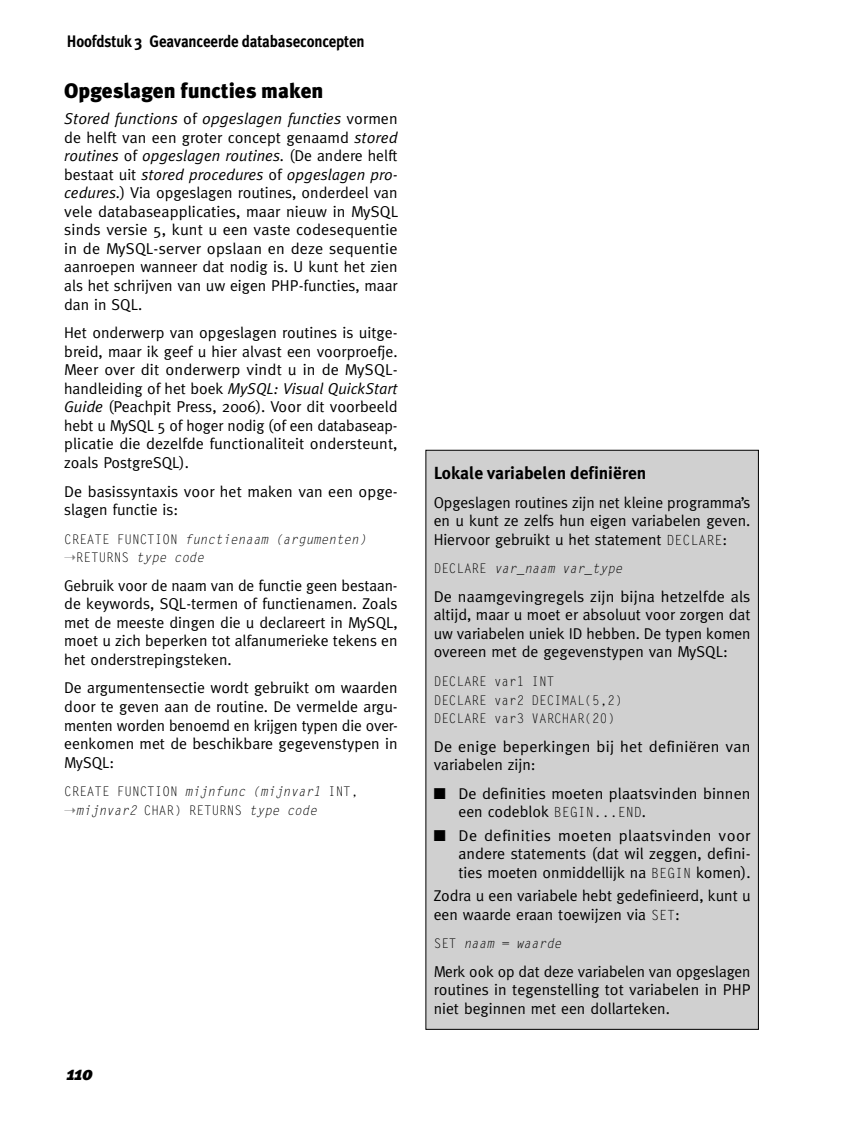
<style>
.page{position:relative;width:843px;height:1127px;background:#fff}
.page>*{position:absolute;margin:0;border:0;box-sizing:border-box;transform-origin:0 0}
.t1{font:900 21px "Meta Plus";color:#000}
.t2{font:italic 900 19.25px "Meta Plus";color:#000}
.t3{font:700 17.5px "Meta Plus";color:#000}
.t4{font:700 16.62px "Meta Plus";letter-spacing:-.01em;color:#000;scale:.9 1}
.t5{font:15.75px/18.6px "Meta";color:#000;text-align:justify}
.t6{font:italic 13.3px/18.6px "Letter Gothic Std";color:#000;scale:.95 1}
.t7{font:13.3px/18.6px "Letter Gothic";color:#000;scale:.95 1}
.s1{font-style:italic}
.s2{font-family:"Letter Gothic";font-style:normal}
.s3{color:#828282}
.s4{font-family:"Letter Gothic Std";font-style:italic}
.s5{font-family:"Letter Gothic";font-size:14px}
</style>
<div class="page">
<div style="left:426px;top:450px;width:332px;height:579px;background:#d0d0d0"></div>
<p class="t4" style="left:67px;top:35px;width:332px">Hoofdstuk 3 Geavanceerde databaseconcepten</p>
<h1 class="t1" style="left:64px;top:83px;width:261px">Opgeslagen functies maken</h1>
<p class="t5" style="left:64px;top:110px;width:335px"><span class="s1">Stored functions</span> of <span class="s1">opgeslagen functies</span> vormen de helft van een groter concept genaamd <span class="s1">stored routines</span> of <span class="s1">opgeslagen routines.</span> (De andere helft bestaat uit <span class="s1">stored procedures</span> of <span class="s1">opgeslagen pro&shy;cedures.</span>) Via opgeslagen routines, onderdeel van vele databaseapplicaties, maar nieuw in MySQL sinds versie 5, kunt u een vaste codesequentie in de MySQL-server opslaan en deze sequentie aanroepen wanneer dat nodig is. U kunt het zien als het schrijven van uw eigen PHP-functies, maar dan in SQL.</p>
<p class="t5" style="left:64px;top:324px;width:335px">Het onderwerp van opgeslagen routines is uitge&shy;breid, maar ik geef u hier alvast een voorproefje.<br>Meer over dit onderwerp vindt u in de MySQL&shy;handleiding of het boek <span class="s1">MySQL: Visual QuickStart Guide</span> (Peachpit Press, 2006). Voor dit voorbeeld hebt u MySQL 5 of hoger nodig (of een databaseap&shy;plicatie die dezelfde functionaliteit ondersteunt, zoals PostgreSQL).</p>
<p class="t5" style="left:64px;top:482px;width:335px">De basissyntaxis voor het maken van een opge&shy;slagen functie is:</p>
<p class="t6" style="left:64px;top:530px;width:320px"><span class="s2">CREATE FUNCTION</span> functienaam (argumenten) <span class="s3">➝</span><span class="s2">RETURNS</span> type code</p>
<p class="t5" style="left:64px;top:576px;width:335px">Gebruik voor de naam van de functie geen bestaan&shy;de keywords, SQL-termen of functienamen. Zoals met de meeste dingen die u declareert in MySQL, moet u zich beperken tot alfanumerieke tekens en het onderstrepingsteken.</p>
<p class="t5" style="left:64px;top:679px;width:335px">De argumentensectie wordt gebruikt om waarden door te geven aan de routine. De vermelde argu&shy;menten worden benoemd en krijgen typen die over&shy;eenkomen met de beschikbare gegevenstypen in MySQL:</p>
<p class="t7" style="left:64px;top:782px;width:311px">CREATE FUNCTION <span class="s4">mijnfunc (mijnvar1</span> INT,</p>
<p class="t6" style="left:64px;top:801px;width:268px"><span class="s3">➝</span>mijnvar2 <span class="s2">CHAR) RETURNS</span> type code</p>
<p class="t2" style="left:67px;top:1065px;width:28px">110</p>
<p class="t3" style="left:434px;top:466px;width:214px">Lokale variabelen definiëren</p>
<p class="t5" style="left:434px;top:494px;width:318px">Opgeslagen routines zijn net kleine programma’s en u kunt ze zelfs hun eigen variabelen geven.<br>Hiervoor gebruikt u het statement <span class="s5">DECLARE</span>:</p>
<p class="t6" style="left:434px;top:560px;width:200px"><span class="s2">DECLARE</span> var_naam var_type</p>
<p class="t5" style="left:434px;top:588px;width:318px">De naamgevingregels zijn bijna hetzelfde als altijd, maar u moet er absoluut voor zorgen dat uw variabelen uniek ID hebben. De typen komen overeen met de gegevenstypen van MySQL:</p>
<p class="t7" style="left:434px;top:672px;width:200px">DECLARE var1 INT<br>DECLARE var2 DECIMAL(5,2)<br>DECLARE var3 VARCHAR(20)</p>
<p class="t5" style="left:434px;top:737px;width:318px">De enige beperkingen bij het definiëren van variabelen zijn:</p>
<p class="t5" style="left:458px;top:784px;width:293px;text-indent:-25px">■ De definities moeten plaatsvinden binnen een codeblok <span class="s5">BEGIN...END</span>.</p>
<p class="t5" style="left:458px;top:826px;width:293px;text-indent:-25px">■ De definities moeten plaatsvinden voor andere statements (dat wil zeggen, defini&shy;ties moeten onmiddellijk na <span class="s5">BEGIN</span> komen).</p>
<p class="t5" style="left:434px;top:887px;width:318px">Zodra u een variabele hebt gedefinieerd, kunt u een waarde eraan toewijzen via <span class="s5">SET</span>:</p>
<p class="t6" style="left:434px;top:935px;width:136px"><span class="s2">SET</span> naam = waarde</p>
<p class="t5" style="left:434px;top:962px;width:319px">Merk ook op dat deze variabelen van opgeslagen routines in tegenstelling tot variabelen in PHP niet beginnen met een dollarteken.</p>
</div>
